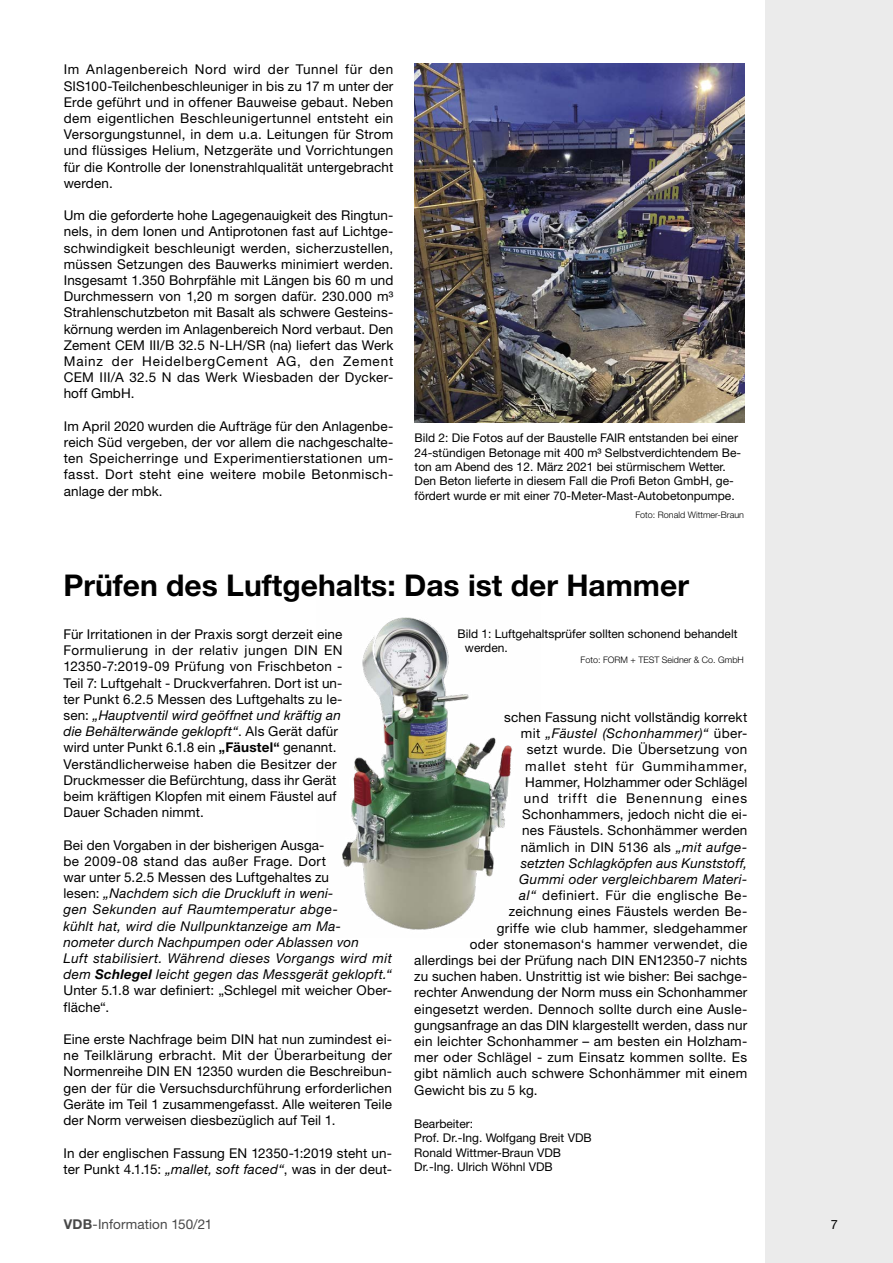
<style>
.page{position:relative;width:893px;height:1263px;background:#fff}
.page>*{position:absolute;margin:0;border:0;box-sizing:border-box;transform-origin:0 0}
.t1{font:700 30px "Helvetica Neue";color:#000}
.t2{font:13.5px/16.2px "Helvetica Neue";letter-spacing:.015em;color:#000;text-align:justify}
.t3{font:italic 13.5px/16.2px "Helvetica Neue";letter-spacing:.025em;color:#000}
.t4{font:13.5px "Helvetica Neue";letter-spacing:.035em;color:#000}
.t5{font:13.5px "Helvetica Neue";letter-spacing:.06em;color:#000}
.t6{font:13.5px "Helvetica Neue";letter-spacing:.07em;color:#000}
.t7{font:13.5px "Helvetica Neue";letter-spacing:.005em;color:#484848}
.t8{font:12.75px "Helvetica Neue";color:#000}
.t9{font:12px/14.4px "Helvetica Neue";color:#000}
.t10{font:300 9px "Helvetica Neue";color:#000}
.s1{font-style:italic}
.s2{font-weight:700}
.s3{font-style:normal}
</style>
<div class="page">
<div style="left:765px;top:0;width:128px;height:1263px;background:#ebebeb"></div>
<img style="left:415px;top:64px;width:329px;height:359px">
<img style="left:342px;top:617px;width:171px;height:313px">
<p class="t2" style="left:64px;top:61px;width:331px">Im Anlagenbereich Nord wird der Tunnel für den SIS100-Teilchenbeschleuniger in bis zu 17 m unter der Erde geführt und in offener Bauweise gebaut. Neben dem eigentlichen Beschleunigertunnel entsteht ein Versorgungstunnel, in dem u.a. Leitungen für Strom und flüssiges Helium, Netzgeräte und Vorrichtungen für die Kontrolle der Ionenstrahlqualität untergebracht werden.</p>
<p class="t2" style="left:64px;top:207px;width:331px">Um die geforderte hohe Lagegenauigkeit des Ringtun&shy;nels, in dem Ionen und Antiprotonen fast auf Lichtge&shy;schwindigkeit beschleunigt werden, sicherzustellen, müssen Setzungen des Bauwerks minimiert werden.<br>Insgesamt 1.350 Bohrpfähle mit Längen bis 60 m und Durchmessern von 1,20 m sorgen dafür. 230.000 m³<br>Strahlenschutzbeton mit Basalt als schwere Gesteins&shy;körnung werden im Anlagenbereich Nord verbaut. Den Zement CEM III/B 32.5 N-LH/SR (na) liefert das Werk Mainz der HeidelbergCement AG, den Zement CEM III/A 32.5 N das Werk Wiesbaden der Dycker&shy;hoff GmbH.</p>
<p class="t2" style="left:64px;top:418px;width:331px">Im April 2020 wurden die Aufträge für den Anlagenbe&shy;reich Süd vergeben, der vor allem die nachgeschalte&shy;ten Speicherringe und Experimentierstationen um&shy;fasst. Dort steht eine weitere mobile Betonmisch&shy;anlage der mbk.</p>
<p class="t9" style="left:415px;top:430px;width:328px">Bild 2: Die Fotos auf der Baustelle FAIR entstanden bei einer 24-stündigen Betonage mit 400 m³ Selbstverdichtendem Be&shy;ton am Abend des 12. März 2021 bei stürmischem Wetter.<br>Den Beton lieferte in diesem Fall die Profi Beton GmbH, ge&shy;fördert wurde er mit einer 70-Meter-Mast-Autobetonpumpe.</p>
<p class="t10" style="left:635px;top:509px;width:110px">Foto: Ronald Wittmer-Braun</p>
<h1 class="t1" style="left:63px;top:566px;width:627px">Prüfen des Luftgehalts: Das ist der Hammer</h1>
<p class="t2" style="left:63px;top:626px;width:281px;text-align:left">Für Irritationen in der Praxis sorgt derzeit eine Formulierung in der relativ jungen DIN EN 12350-7:2019-09 Prüfung von Frischbeton - Teil 7: Luftgehalt - Druckverfahren. Dort ist un&shy;ter Punkt 6.2.5 Messen des Luftgehalts zu le&shy;sen: <span class="s1">„Hauptventil wird geöffnet und kräftig an die Behälterwände geklopft“</span>. Als Gerät dafür wird unter Punkt 6.1.8 ein <span class="s2">„Fäustel“</span> genannt.<br>Verständlicherweise haben die Besitzer der Druckmesser die Befürchtung, dass ihr Gerät beim kräftigen Klopfen mit einem Fäustel auf Dauer Schaden nimmt.</p>
<p class="t3" style="left:63px;top:836px;width:330px"><span class="s3">Bei den Vorgaben in der bisherigen Ausga-<br>be 2009-08 stand das außer Frage. Dort<br>war unter 5.2.5 Messen des Luftgehaltes zu<br>lesen:</span> „Nachdem sich die Druckluft in weni-<br>gen Sekunden auf Raumtemperatur abge-<br>kühlt hat, wird die Nullpunktanzeige am Ma&shy;nometer durch Nachpumpen oder Ablassen von<br>Luft stabilisiert. Während dieses Vorgangs wird mit dem <span class="s2">Schlegel</span> leicht gegen das Messgerät geklopft.“ <span class="s3">Unter 5.1.8 war definiert: „Schlegel mit weicher Ober&shy;fläche“.</span></p>
<p class="t2" style="left:63px;top:1031px;width:330px">Eine erste Nachfrage beim DIN hat nun zumindest ei&shy;ne Teilklärung erbracht. Mit der Überarbeitung der Normenreihe DIN EN 12350 wurden die Beschreibun&shy;gen der für die Versuchsdurchführung erforderlichen Geräte im Teil 1 zusammengefasst. Alle weiteren Teile der Norm verweisen diesbezüglich auf Teil 1.</p>
<p class="t2" style="left:63px;top:1144px;width:330px">In der englischen Fassung EN 12350-1:2019 steht un&shy;ter Punkt 4.1.15: <span class="s1">„mallet, soft faced“</span>, was in der deut-</p>
<p class="t9" style="left:465px;top:626px;width:274px;text-indent:-7px">Bild 1: Luftgehaltsprüfer sollten schonend behandelt werden.</p>
<p class="t10" style="left:580px;top:654px;width:165px">Foto: FORM + TEST Seidner &amp; Co. GmbH</p>
<p class="t2" style="left:504px;top:709px;width:244px">schen Fassung nicht vollständig korrekt</p>
<p class="t3" style="left:521px;top:725px;width:228px"><span class="s3">mit</span> „Fäustel (Schonhammer)“ <span class="s3">über-</span></p>
<p class="t2" style="left:527px;top:741px;width:222px">setzt wurde. Die Übersetzung von</p>
<p class="t5" style="left:525px;top:758px;width:223px">mallet steht für Gummihammer,</p>
<p class="t2" style="left:525px;top:774px;width:224px">Hammer, Holzhammer oder Schlägel</p>
<p class="t6" style="left:524px;top:790px;width:225px">und trifft die Benennung eines</p>
<p class="t2" style="left:522px;top:806px;width:227px">Schonhammers, jedoch nicht die ei-</p>
<p class="t2" style="left:522px;top:822px;width:227px">nes Fäustels. Schonhämmer werden</p>
<p class="t2" style="left:521px;top:838px;width:228px">nämlich in DIN 5136 als <span class="s1">„mit aufge-</span></p>
<p class="t3" style="left:521px;top:855px;width:228px">setzten Schlagköpfen aus Kunststoff,</p>
<p class="t3" style="left:519px;top:871px;width:230px">Gummi oder vergleichbarem Materi-</p>
<p class="t4" style="left:519px;top:887px;width:230px"><span class="s1">al“</span> definiert. Für die englische Be-</p>
<p class="t2" style="left:509px;top:903px;width:240px">zeichnung eines Fäustels werden Be-</p>
<p class="t2" style="left:497px;top:919px;width:252px">griffe wie club hammer, sledgehammer</p>
<p class="t2" style="left:470px;top:936px;width:279px">oder stonemason‘s hammer verwendet, die</p>
<p class="t2" style="left:414px;top:952px;width:335px">allerdings bei der Prüfung nach DIN EN12350-7 nichts</p>
<p class="t2" style="left:414px;top:968px;width:335px">zu suchen haben. Unstrittig ist wie bisher: Bei sachge-</p>
<p class="t2" style="left:414px;top:984px;width:335px">rechter Anwendung der Norm muss ein Schonhammer</p>
<p class="t2" style="left:414px;top:1000px;width:335px">eingesetzt werden. Dennoch sollte durch eine Ausle-</p>
<p class="t2" style="left:414px;top:1017px;width:335px">gungsanfrage an das DIN klargestellt werden, dass nur</p>
<p class="t2" style="left:414px;top:1033px;width:335px">ein leichter Schonhammer – am besten ein Holzham-</p>
<p class="t2" style="left:414px;top:1049px;width:334px">mer oder Schlägel - zum Einsatz kommen sollte. Es</p>
<p class="t2" style="left:414px;top:1065px;width:335px">gibt nämlich auch schwere Schonhämmer mit einem</p>
<p class="t2" style="left:414px;top:1081px;width:125px">Gewicht bis zu 5 kg.</p>
<p class="t9" style="left:414px;top:1116px;width:179px">Bearbeiter:<br>Prof. Dr.-Ing. Wolfgang Breit VDB<br>Ronald Wittmer-Braun VDB<br>Dr.-Ing. Ulrich Wöhnl VDB</p>
<p class="t7" style="left:64px;top:1216px;width:150px"><span class="s2">VDB</span>-Information 150/21</p>
<p class="t8" style="left:831px;top:1217px;width:9px">7</p>
</div>
